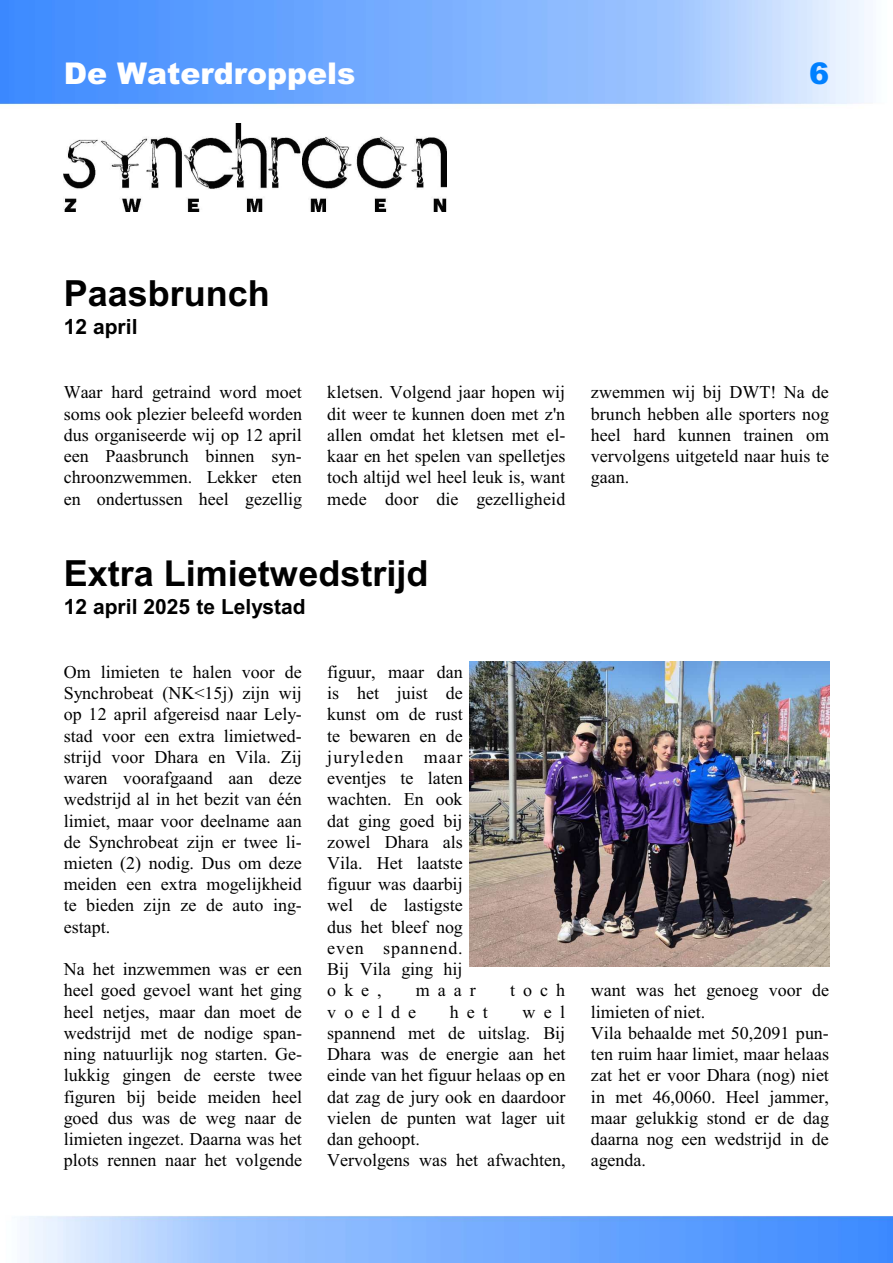
<style>
.page{position:relative;width:893px;height:1263px;background:#fff}
.page>*{position:absolute;margin:0;border:0;box-sizing:border-box;transform-origin:0 0}
.t1{font:700 36px "Arial";color:#000}
.t2{font:900 30px "Arial";color:#fff}
.t3{font:900 30px "Arial";color:#0080ff}
.t4{font:700 21px "Arial";color:#000}
.t5{font:18px/21.3px "Times New Roman";color:#000;text-align:justify}
</style>
<div class="page">
<img style="left:0;top:0;width:893px;height:1263px">
<img style="left:469px;top:661px;width:360px;height:305px">
<img style="left:64px;top:123px;width:383px;height:88px">
<h2 class="t2" style="left:64px;top:63px;width:293px">De Waterdroppels</h2>
<h2 class="t3" style="left:809px;top:63px;width:21px">6</h2>
<h1 class="t1" style="left:64px;top:280px;width:208px">Paasbrunch</h1>
<p class="t4" style="left:64px;top:319px;width:75px">12 april</p>
<p class="t5" style="left:64px;top:383px;width:240px">Waar hard getraind word moet soms ook plezier beleefd worden dus organiseerde wij op 12 april een Paasbrunch binnen syn&shy;chroonzwemmen. Lekker eten en ondertussen heel gezellig</p>
<p class="t5" style="left:327px;top:383px;width:240px">kletsen. Volgend jaar hopen wij dit weer te kunnen doen met z'n allen omdat het kletsen met el&shy;kaar en het spelen van spelletjes toch altijd wel heel leuk is, want mede door die gezelligheid</p>
<p class="t5" style="left:591px;top:383px;width:240px">zwemmen wij bij DWT! Na de brunch hebben alle sporters nog heel hard kunnen trainen om vervolgens uitgeteld naar huis te gaan.</p>
<h1 class="t1" style="left:64px;top:560px;width:366px">Extra Limietwedstrijd</h1>
<p class="t4" style="left:64px;top:598px;width:243px">12 april 2025 te Lelystad</p>
<p class="t5" style="left:64px;top:663px;width:240px">Om limieten te halen voor de Synchrobeat (NK&lt;15j) zijn wij op 12 april afgereisd naar Lely&shy;stad voor een extra limietwed&shy;strijd voor Dhara en Vila. Zij waren voorafgaand aan deze wedstrijd al in het bezit van één limiet, maar voor deelname aan de Synchrobeat zijn er twee li&shy;mieten (2) nodig. Dus om deze meiden een extra mogelijkheid te bieden zijn ze de auto ing&shy;estapt.</p>
<p class="t5" style="left:64px;top:960px;width:240px">Na het inzwemmen was er een heel goed gevoel want het ging heel netjes, maar dan moet de wedstrijd met de nodige span&shy;ning natuurlijk nog starten. Ge&shy;lukkig gingen de eerste twee figuren bij beide meiden heel goed dus was de weg naar de limieten ingezet. Daarna was het plots rennen naar het volgende</p>
<p class="t5" style="left:327px;top:663px;width:137px">figuur, maar dan is het juist de kunst om de rust te bewaren en de juryleden maar eventjes te laten wachten. En ook dat ging goed bij zowel Dhara als Vila. Het laatste figuur was daarbij wel de lastigste dus het bleef nog even spannend.<br>Bij Vila ging hij oke,</p>
<p class="t5" style="left:416px;top:981px;width:62px">maar</p>
<p class="t5" style="left:510px;top:981px;width:57px">toch</p>
<p class="t5" style="left:327px;top:1003px;width:90px">voelde</p>
<p class="t5" style="left:450px;top:1003px;width:40px">het</p>
<p class="t5" style="left:327px;top:1003px;width:240px;text-align:left;text-indent:195px">wel spannend met de uitslag. Bij<br>Dhara was de energie aan het einde van het figuur helaas op en dat zag de jury ook en daardoor vielen de punten wat lager uit dan gehoopt.<br>Vervolgens was het afwachten,</p>
<p class="t5" style="left:591px;top:981px;width:240px;text-align:left">want was het genoeg voor de limieten of niet.<br>Vila behaalde met 50,2091 pun&shy;ten ruim haar limiet, maar helaas zat het er voor Dhara (nog) niet in met 46,0060. Heel jammer, maar gelukkig stond er de dag daarna nog een wedstrijd in de agenda.</p>
</div>
